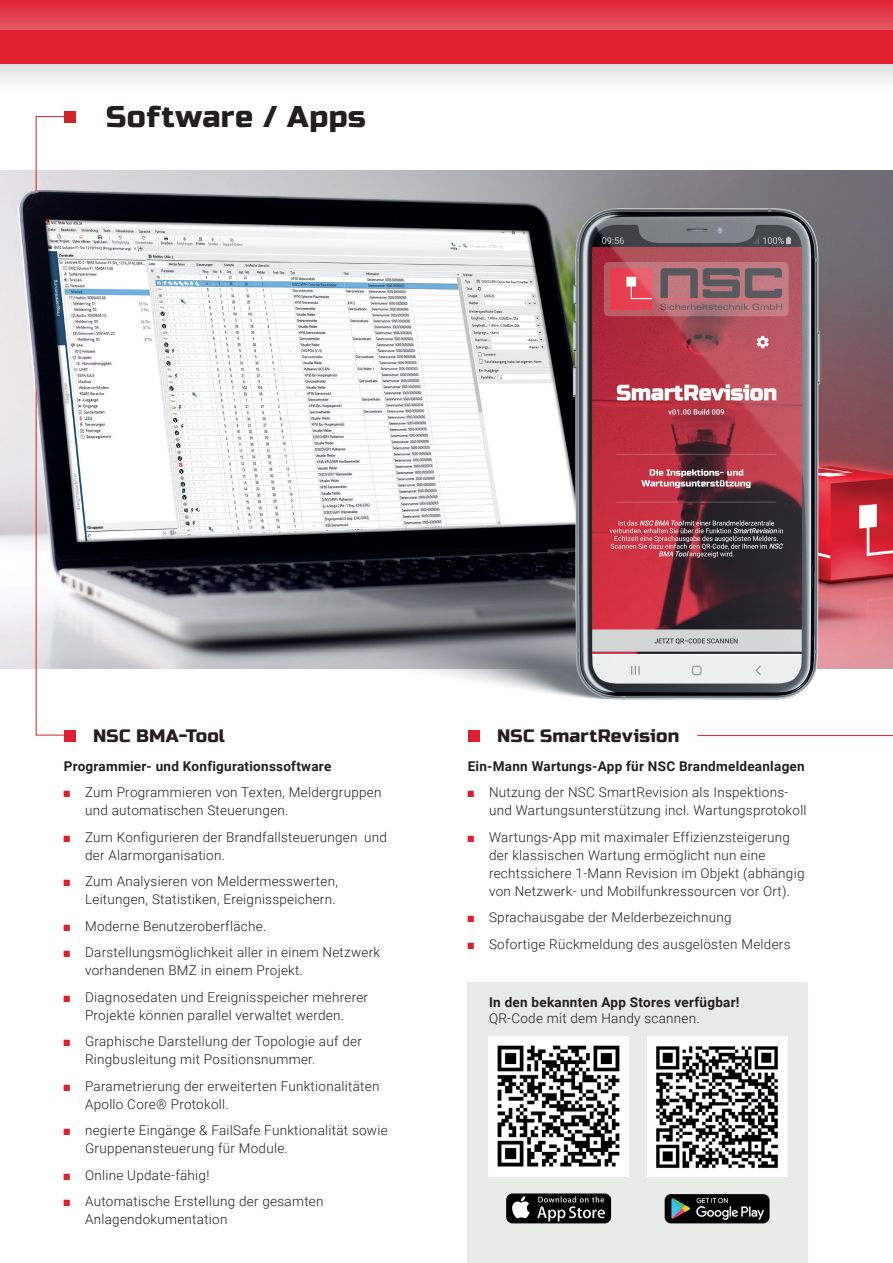
<style>
.page{position:relative;width:893px;height:1263px;background:#fff}
.page>*{position:absolute;margin:0;border:0;box-sizing:border-box;transform-origin:0 0}
.t1{font:30px "Russo One";letter-spacing:.02em;color:#231f20}
.t2{font:18px "Russo One";letter-spacing:.01em;color:#231f20}
.t3{font:300 13.5px/18px "Roboto";letter-spacing:.02em;color:#231f20}
.t4{font:700 13.5px "Roboto";letter-spacing:.02em;color:#231f20}
.s1{font-family:"Arial Narrow";font-weight:400;color:#df1f2e}
</style>
<div class="page">
<img style="left:0;top:171px;width:697px;height:497px">
<svg style="left:35px;top:116px;width:35px;height:620px"></svg>
<div style="left:468px;top:982px;width:340px;height:281px;background:#e8ebe8"></div>
<div style="left:64px;top:111px;width:11px;height:12px;background:#d1232a"></div>
<div style="left:647px;top:1037px;width:140px;height:140px;background:#fff"></div>
<img style="left:656px;top:1046px;width:122px;height:122px">
<img style="left:665px;top:1194px;width:104px;height:29px">
<div style="left:488px;top:1036px;width:141px;height:140px;background:#fff"></div>
<img style="left:497px;top:1045px;width:123px;height:122px">
<img style="left:506px;top:1193px;width:105px;height:30px">
<svg style="left:697px;top:170px;width:196px;height:566px"></svg>
<div style="left:468px;top:730px;width:11px;height:11px;background:#df212f"></div>
<div style="left:64px;top:730px;width:11px;height:11px;background:#df212f"></div>
<img style="left:30px;top:191px;width:10px;height:231px">
<img style="left:297px;top:181px;width:570px;height:532px">
<svg style="left:0;top:63px;width:893px;height:19px;fill:#e9e9e9"></svg>
<div style="left:0;top:0;width:893px;height:63px;background:#df1f2e"></div>
<div style="left:0;top:0;width:893px;height:30px;background:linear-gradient(to bottom,#df2332,#e75864)"></div>
<h1 class="t1" style="left:106px;top:100px;width:261px">Software / Apps</h1>
<h2 class="t2" style="left:93px;top:725px;width:133px">NSC BMA-Tool</h2>
<h2 class="t2" style="left:497px;top:725px;width:183px">NSC SmartRevision</h2>
<p class="t4" style="left:64px;top:756px;width:269px">Programmier- und Konfigurationssoftware</p>
<p class="t3" style="left:85px;top:783px;width:298px;text-indent:-21px"><span class="s1">■</span> Zum Programmieren von Texten, Meldergruppen und automatischen Steuerungen.</p>
<p class="t3" style="left:85px;top:827px;width:303px;text-indent:-21px"><span class="s1">■</span> Zum Konfigurieren der Brandfallsteuerungen und der Alarmorganisation.</p>
<p class="t3" style="left:64px;top:872px;width:276px;text-align:right"><span class="s1">■</span> Zum Analysieren von Meldermesswerten,<br>Leitungen, Statistiken, Ereignisspeichern.</p>
<p class="t3" style="left:64px;top:916px;width:204px"><span class="s1">■</span> Moderne Benutzeroberfläche.</p>
<p class="t3" style="left:85px;top:943px;width:297px;text-indent:-21px"><span class="s1">■</span> Darstellungsmöglichkeit aller in einem Netzwerk vorhandenen BMZ in einem Projekt.</p>
<p class="t3" style="left:64px;top:987px;width:306px;text-align:center"><span class="s1">■</span> Diagnosedaten und Ereignisspeicher mehrerer<br>Projekte können parallel verwaltet werden.</p>
<p class="t3" style="left:85px;top:1032px;width:278px;text-indent:-21px"><span class="s1">■</span> Graphische Darstellung der Topologie auf der<br>Ringbusleitung mit Positionsnummer.</p>
<p class="t3" style="left:85px;top:1076px;width:296px;text-indent:-21px"><span class="s1">■</span> Parametrierung der erweiterten Funktionalitäten<br>Apollo Core® Protokoll.</p>
<p class="t3" style="left:85px;top:1121px;width:304px;text-indent:-21px"><span class="s1">■</span> negierte Eingänge &amp; FailSafe Funktionalität sowie<br>Gruppenansteuerung für Module.</p>
<p class="t3" style="left:64px;top:1165px;width:147px"><span class="s1">■</span> Online Update-fähig!</p>
<p class="t3" style="left:85px;top:1192px;width:240px;text-indent:-21px"><span class="s1">■</span> Automatische Erstellung der gesamten<br>Anlagendokumentation</p>
<p class="t4" style="left:468px;top:756px;width:338px">Ein-Mann Wartungs-App für NSC Brandmeldeanlagen</p>
<p class="t3" style="left:489px;top:783px;width:319px;text-indent:-21px"><span class="s1">■</span> Nutzung der NSC SmartRevision als Inspektions&shy;und Wartungsunterstützung incl. Wartungsprotokoll</p>
<p class="t3" style="left:489px;top:827px;width:317px;text-indent:-21px"><span class="s1">■</span> Wartungs-App mit maximaler Effizienzsteigerung der klassischen Wartung ermöglicht nun eine rechtssichere 1-Mann Revision im Objekt (abhängig von Netzwerk- und Mobilfunkressourcen vor Ort).</p>
<p class="t3" style="left:468px;top:908px;width:265px"><span class="s1">■</span> Sprachausgabe der Melderbezeichnung</p>
<p class="t3" style="left:468px;top:934px;width:324px"><span class="s1">■</span> Sofortige Rückmeldung des ausgelösten Melders</p>
<p class="t4" style="left:489px;top:992px;width:252px">In den bekannten App Stores verfügbar!</p>
<p class="t3" style="left:489px;top:1009px;width:212px">QR-Code mit dem Handy scannen.</p>
</div>
